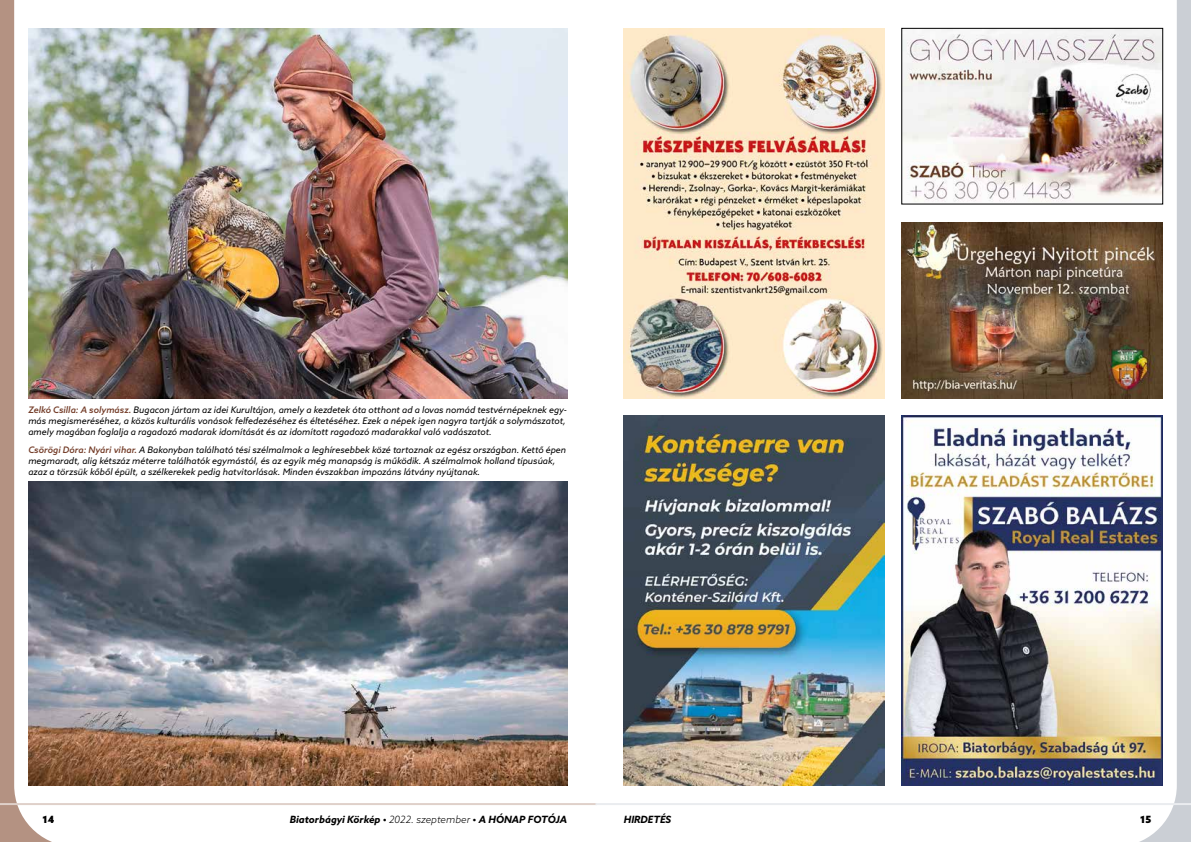
<style>
.page{position:relative;width:1191px;height:842px;background:#fff}
.page>*{position:absolute;margin:0;border:0;box-sizing:border-box;transform-origin:0 0}
.t1{font:italic 700 10px "Azo Sans";color:#000}
.t2{font:900 10px "Azo Sans";color:#000}
.t3{font:italic 9px/11px "Azo Sans";color:#000;text-align:justify}
.s1{font-weight:500;color:#753e2a}
.s2{font-weight:300}
</style>
<div class="page">
<svg style="left:0;top:0;width:76px;height:842px"></svg>
<hr style="left:0;top:803px;width:597px;height:2px;background:#dfd0c9">
<svg style="left:1115px;top:0;width:76px;height:842px"></svg>
<hr style="left:595px;top:803px;width:596px;height:2px;background:#eaecef">
<img style="left:624px;top:28px;width:261px;height:370px">
<img style="left:624px;top:416px;width:260px;height:370px">
<img style="left:903px;top:30px;width:258px;height:172px">
<div style="left:901px;top:28px;width:262px;height:176px;border:1px solid #000"></div>
<img style="left:901px;top:222px;width:261px;height:176px">
<img style="left:901px;top:415px;width:261px;height:370px">
<img style="left:28px;top:29px;width:539px;height:369px">
<img style="left:28px;top:482px;width:539px;height:304px">
<p class="t3" style="left:28px;top:404px;width:540px"><span class="s1">Zelkó Csilla: A solymász.</span> Bugacon jártam az idei Kurultájon, amely a kezdetek óta otthont ad a lovas nomád testvérnépeknek egy&shy;más megismeréséhez, a közös kulturális vonások felfedezéséhez és éltetéséhez. Ezek a népek igen nagyra tartják a solymászatot, amely magában foglalja a ragadozó madarak idomítását és az idomított ragadozó madarakkal való vadászatot.</p>
<p class="t3" style="left:28px;top:444px;width:539px;text-align:left"><span class="s1">Csörögi Dóra: Nyári vihar.</span> A Bakonyban található tési szélmalmok a leghíresebbek közé tartoznak az egész országban. Kettő épen megmaradt, alig kétszáz méterre találhatók egymástól, és az egyik még manapság is működik. A szélmalmok holland típusúak, azaz a törzsük kőből épült, a szélkerekek pedig hatvitorlásak. Minden évszakban impozáns látvány nyújtanak.</p>
<p class="t2" style="left:43px;top:813px;width:14px">14</p>
<p class="t1" style="left:290px;top:813px;width:279px">Biatorbágyi Körkép • <span class="s2">2022. szeptember</span> • A HÓNAP FOTÓJA</p>
<p class="t1" style="left:624px;top:813px;width:49px">HIRDETÉS</p>
<p class="t2" style="left:1140px;top:813px;width:13px">15</p>
</div>
